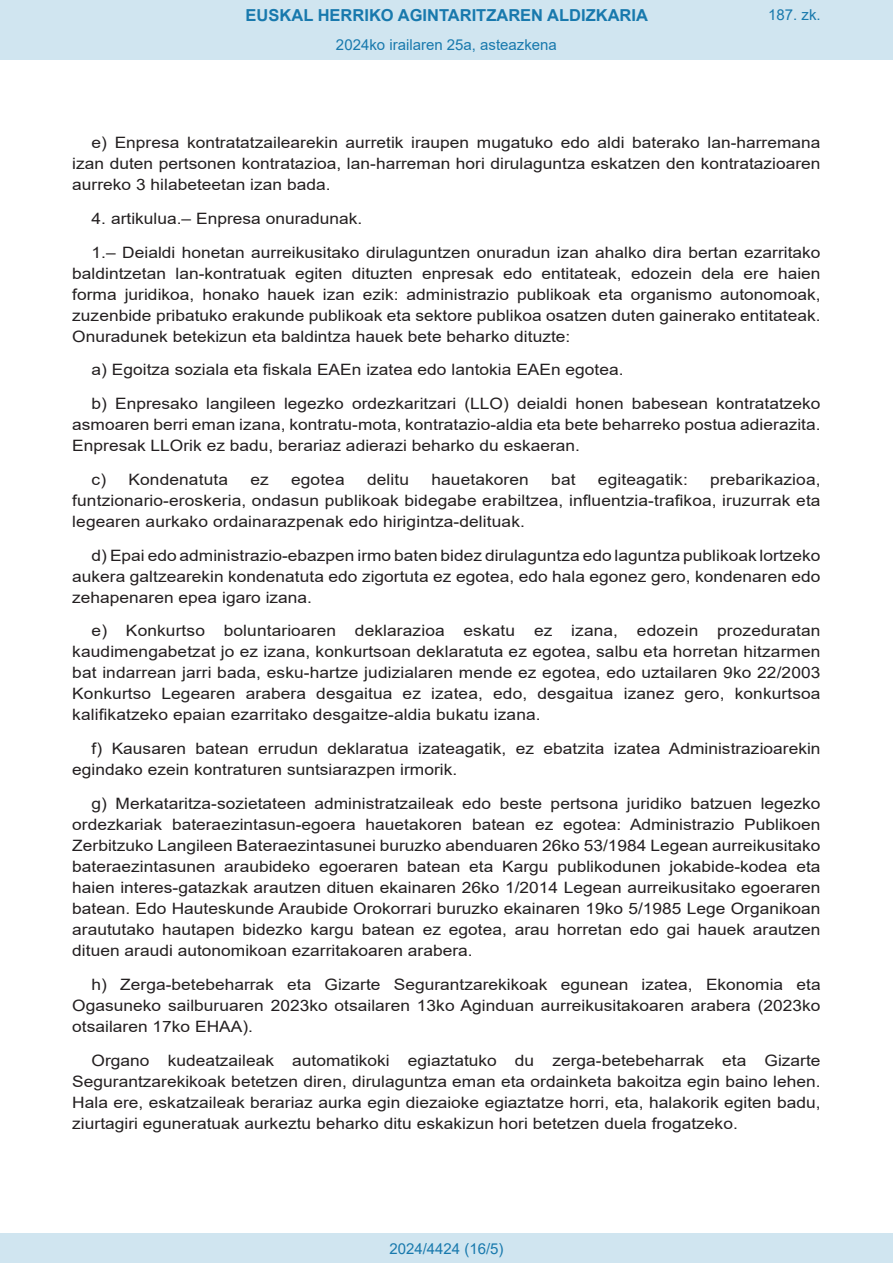
<style>
.page{position:relative;width:893px;height:1263px;background:#fff}
.page>*{position:absolute;margin:0;border:0;box-sizing:border-box;transform-origin:0 0}
.t1{font:700 16.5px "Arial";color:#1879ad}
.BOPVDetalle{font:15.6px/21px "Arial";color:#231f20;text-align:justify;scale:1.11 1}
.Paginacion_Centro{font:15px "Arial";color:#1879ad}
</style>
<div class="page">
<div style="left:0;top:0;width:893px;height:60px;background:#d0e5f0"></div>
<div style="left:0;top:1233px;width:893px;height:30px;background:#d0e5f0"></div>
<p class="t1" style="left:246px;top:3px;width:404px">EUSKAL HERRIKO AGINTARITZAREN ALDIZKARIA</p>
<p class="Paginacion_Centro" style="left:336px;top:35px;width:222px">2024ko irailaren 25a, asteazkena</p>
<p class="Paginacion_Centro" style="left:768px;top:5px;width:54px">187. zk.</p>
<p class="BOPVDetalle" style="left:72px;top:132px;width:676px;text-indent:19px">e) Enpresa kontratatzailearekin aurretik iraupen mugatuko edo aldi baterako lan-harremana izan duten pertsonen kontratazioa, lan-harreman hori dirulaguntza eskatzen den kontratazioaren aurreko 3 hilabeteetan izan bada.</p>
<p class="BOPVDetalle" style="left:92px;top:208px;width:245px">4. artikulua.– Enpresa onuradunak.</p>
<p class="BOPVDetalle" style="left:72px;top:242px;width:676px;text-indent:19px">1.– Deialdi honetan aurreikusitako dirulaguntzen onuradun izan ahalko dira bertan ezarritako baldintzetan lan-kontratuak egiten dituzten enpresak edo entitateak, edozein dela ere haien forma juridikoa, honako hauek izan ezik: administrazio publikoak eta organismo autonomoak, zuzenbide pribatuko erakunde publikoak eta sektore publikoa osatzen duten gainerako entitateak.<br>Onuradunek betekizun eta baldintza hauek bete beharko dituzte:</p>
<p class="BOPVDetalle" style="left:92px;top:359px;width:481px">a) Egoitza soziala eta fiskala EAEn izatea edo lantokia EAEn egotea.</p>
<p class="BOPVDetalle" style="left:72px;top:393px;width:676px;text-indent:19px">b) Enpresako langileen legezko ordezkaritzari (LLO) deialdi honen babesean kontratatzeko asmoaren berri eman izana, kontratu-mota, kontratazio-aldia eta bete beharreko postua adierazita.<br>Enpresak LLOrik ez badu, berariaz adierazi beharko du eskaeran.</p>
<p class="BOPVDetalle" style="left:92px;top:469px;width:124px">c) Kondenatuta</p>
<p class="BOPVDetalle" style="left:250px;top:469px;width:18px">ez</p>
<p class="BOPVDetalle" style="left:291px;top:469px;width:50px">egotea</p>
<p class="BOPVDetalle" style="left:367px;top:469px;width:39px">delitu</p>
<p class="BOPVDetalle" style="left:431px;top:469px;width:89px">hauetakoren</p>
<p class="BOPVDetalle" style="left:551px;top:469px;width:23px">bat</p>
<p class="BOPVDetalle" style="left:598px;top:469px;width:83px">egiteagatik:</p>
<p class="BOPVDetalle" style="left:72px;top:469px;width:676px;text-indent:638px">prebarikazioa, funtzionario-eroskeria, ondasun publikoak bidegabe erabiltzea, influentzia-trafikoa, iruzurrak eta legearen aurkako ordainarazpenak edo hirigintza-delituak.</p>
<p class="BOPVDetalle" style="left:72px;top:545px;width:676px;text-indent:19px">d) Epai edo administrazio-ebazpen irmo baten bidez dirulaguntza edo laguntza publikoak lortzeko aukera galtzearekin kondenatuta edo zigortuta ez egotea, edo hala egonez gero, kondenaren edo zehapenaren epea igaro izana.</p>
<p class="BOPVDetalle" style="left:72px;top:620px;width:676px;text-indent:19px">e) Konkurtso boluntarioaren deklarazioa eskatu ez izana, edozein prozeduratan kaudimengabetzat jo ez izana, konkurtsoan deklaratuta ez egotea, salbu eta horretan hitzarmen bat indarrean jarri bada, esku-hartze judizialaren mende ez egotea, edo uztailaren 9ko 22/2003<br>Konkurtso Legearen arabera desgaitua ez izatea, edo, desgaitua izanez gero, konkurtsoa kalifikatzeko epaian ezarritako desgaitze-aldia bukatu izana.</p>
<p class="BOPVDetalle" style="left:72px;top:738px;width:676px;text-indent:19px">f) Kausaren batean errudun deklaratua izateagatik, ez ebatzita izatea Administrazioarekin egindako ezein kontraturen suntsiarazpen irmorik.</p>
<p class="BOPVDetalle" style="left:72px;top:793px;width:676px;text-indent:19px">g) Merkataritza-sozietateen administratzaileak edo beste pertsona juridiko batzuen legezko ordezkariak bateraezintasun-egoera hauetakoren batean ez egotea: Administrazio Publikoen Zerbitzuko Langileen Bateraezintasunei buruzko abenduaren 26ko 53/1984 Legean aurreikusitako bateraezintasunen araubideko egoeraren batean eta Kargu publikodunen jokabide-kodea eta haien interes-gatazkak arautzen dituen ekainaren 26ko 1/2014 Legean aurreikusitako egoeraren batean. Edo Hauteskunde Araubide Orokorrari buruzko ekainaren 19ko 5/1985 Lege Organikoan araututako hautapen bidezko kargu batean ez egotea, arau horretan edo gai hauek arautzen dituen araudi autonomikoan ezarritakoaren arabera.</p>
<p class="BOPVDetalle" style="left:72px;top:974px;width:676px;text-indent:19px">h) Zerga-betebeharrak eta Gizarte Segurantzarekikoak egunean izatea, Ekonomia eta Ogasuneko sailburuaren 2023ko otsailaren 13ko Aginduan aurreikusitakoaren arabera (2023ko otsailaren 17ko EHAA).</p>
<p class="BOPVDetalle" style="left:72px;top:1049px;width:676px;text-indent:19px">Organo kudeatzaileak automatikoki egiaztatuko du zerga-betebeharrak eta Gizarte Segurantzarekikoak betetzen diren, dirulaguntza eman eta ordainketa bakoitza egin baino lehen.<br>Hala ere, eskatzaileak berariaz aurka egin diezaioke egiaztatze horri, eta, halakorik egiten badu, ziurtagiri eguneratuak aurkeztu beharko ditu eskakizun hori betetzen duela frogatzeko.</p>
<p class="Paginacion_Centro" style="left:389px;top:1238px;width:116px">2024/4424 (16/5)</p>
</div>
